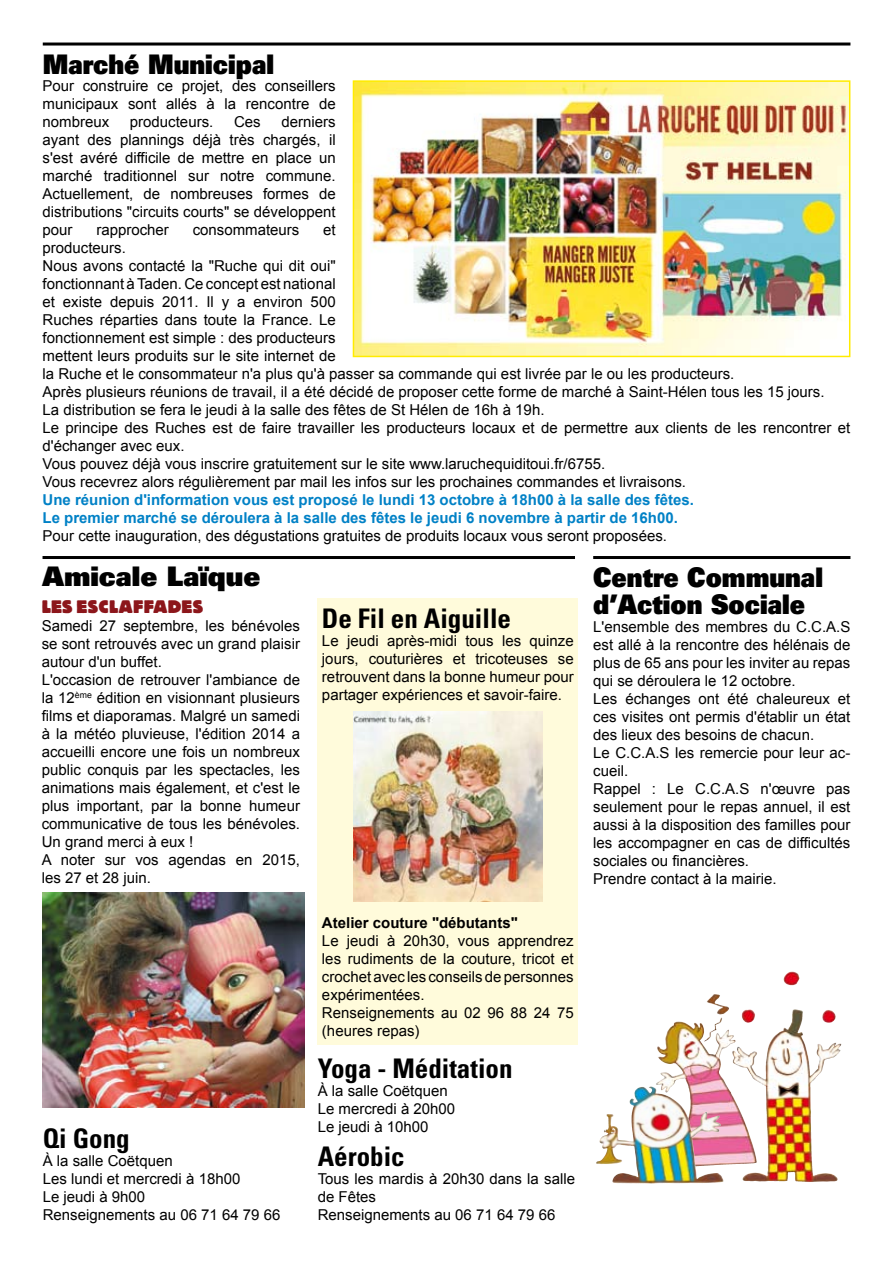
<style>
.page{position:relative;width:893px;height:1263px;background:#fff}
.page>*{position:absolute;margin:0;border:0;box-sizing:border-box;transform-origin:0 0}
.t1{font:900 27px/27px "Univers";color:#000;scale:.9 1}
.t2{font:700 condensed 27px "Univers";color:#000}
.t3{font:900 27px "Univers";color:#000}
.t4{font:800 18px "Block BE";letter-spacing:.02em;color:#8c161b}
.t5{font:15px/18px "Arial";color:#000}
.t6{font:700 15px/18px "Arial";color:#0081c6}
.t7{font:700 15px "Arial";color:#000}
</style>
<div class="page">
<hr style="left:593px;top:556px;width:257px;height:3px;background:#000">
<hr style="left:43px;top:556px;width:532px;height:3px;background:#000">
<div style="left:318px;top:598px;width:260px;height:447px;background:#fffbdb"></div>
<img style="left:353px;top:711px;width:189px;height:191px">
<hr style="left:43px;top:43px;width:807px;height:3px;background:#000">
<img style="left:356px;top:83px;width:491px;height:271px">
<div style="left:353px;top:80px;width:497px;height:277px;border:2px solid #ffec00"></div>
<img style="left:670px;top:1082px;width:72px;height:85px">
<img style="left:742px;top:1044px;width:99px;height:138px">
<img style="left:612px;top:1173px;width:111px;height:11px">
<img style="left:43px;top:893px;width:261px;height:215px">
<h1 class="t1" style="left:43px;top:50px;width:258px">Marché Municipal</h1>
<p class="t5" style="left:43px;top:77px;width:295px;text-align:justify">Pour construire ce projet, des conseillers municipaux sont allés à la rencontre de nombreux</p>
<p class="t5" style="left:130px;top:113px;width:85px">producteurs.</p>
<p class="t5" style="left:234px;top:113px;width:28px">Ces</p>
<p class="t5" style="left:43px;top:113px;width:295px;text-align:justify;text-indent:239px">derniers ayant des plannings déjà très chargés, il s'est avéré difficile de mettre en place un marché traditionnel sur notre commune.<br>Actuellement, de nombreuses formes de distributions "circuits courts" se développent pour</p>
<p class="t5" style="left:96px;top:221px;width:74px">rapprocher</p>
<p class="t5" style="left:193px;top:221px;width:108px">consommateurs</p>
<p class="t5" style="left:323px;top:221px;width:14px">et</p>
<p class="t5" style="left:43px;top:239px;width:809px">producteurs.<br>Nous avons contacté la "Ruche qui dit oui"<br>fonctionnant à Taden. Ce concept est national<br>et existe depuis 2011. Il y a environ 500<br>Ruches réparties dans toute la France. Le<br>fonctionnement est simple : des producteurs<br>mettent leurs produits sur le site internet de<br>la Ruche et le consommateur n'a plus qu'à passer sa commande qui est livrée par le ou les producteurs.<br>Après plusieurs réunions de travail, il a été décidé de proposer cette forme de marché à Saint-Hélen tous les 15 jours.<br>La distribution se fera le jeudi à la salle des fêtes de St Hélen de 16h à 19h.<br>Le principe des Ruches est de faire travailler les producteurs locaux et de permettre aux clients de les rencontrer et d'échanger avec eux.<br>Vous pouvez déjà vous inscrire gratuitement sur le site www.laruchequiditoui.fr/6755.<br>Vous recevrez alors régulièrement par mail les infos sur les prochaines commandes et livraisons.</p>
<p class="t6" style="left:43px;top:491px;width:653px">Une réunion d'information vous est proposé le lundi 13 octobre à 18h00 à la salle des fêtes.<br>Le premier marché se déroulera à la salle des fêtes le jeudi 6 novembre à partir de 16h00.</p>
<p class="t5" style="left:43px;top:527px;width:626px">Pour cette inauguration, des dégustations gratuites de produits locaux vous seront proposées.</p>
<h1 class="t3" style="left:43px;top:559px;width:219px">Amicale Laïque</h1>
<p class="t4" style="left:42px;top:597px;width:163px">LES ESCLAFFADES</p>
<p class="t5" style="left:42px;top:617px;width:260px">Samedi 27 septembre, les bénévoles se sont retrouvés avec un grand plaisir autour d'un buffet.<br>L'occasion de retrouver l'ambiance de la 12<sup>ème</sup> édition en visionnant plusieurs films et diaporamas. Malgré un samedi à la météo pluvieuse, l'édition 2014 a accueilli encore une fois un nombreux public conquis par les spectacles, les animations mais également, et c'est le plus important, par la bonne humeur communicative de tous les bénévoles.<br>Un grand merci à eux !<br>A noter sur vos agendas en 2015, les 27 et 28 juin.</p>
<h1 class="t2" style="left:43px;top:1122px;width:88px">Qi Gong</h1>
<p class="t5" style="left:43px;top:1152px;width:239px">À la salle Coëtquen<br>Les lundi et mercredi à 18h00<br>Le jeudi à 9h00<br>Renseignements au 06 71 64 79 66</p>
<h1 class="t2" style="left:322px;top:601px;width:190px">De Fil en Aiguille</h1>
<p class="t5" style="left:322px;top:631px;width:253px;text-align:justify">Le jeudi après-midi tous les quinze jours, couturières et tricoteuses se retrouvent dans la bonne humeur pour partager expériences et savoir-faire.</p>
<p class="t7" style="left:322px;top:913px;width:197px">Atelier couture "débutants"</p>
<p class="t5" style="left:322px;top:932px;width:253px">Le jeudi à 20h30, vous apprendrez les rudiments de la couture, tricot et crochet avec les conseils de personnes expérimentées.<br>Renseignements au 02 96 88 24 75 (heures repas)</p>
<h1 class="t2" style="left:318px;top:1052px;width:196px">Yoga - Méditation</h1>
<p class="t5" style="left:318px;top:1082px;width:139px">À la salle Coëtquen<br>Le mercredi à 20h00<br>Le jeudi à 10h00</p>
<h1 class="t2" style="left:318px;top:1140px;width:88px">Aérobic</h1>
<p class="t5" style="left:318px;top:1170px;width:259px">Tous les mardis à 20h30 dans la salle de Fêtes<br>Renseignements au 06 71 64 79 66</p>
<h1 class="t1" style="left:593px;top:563px;width:257px">Centre Communal d’Action Sociale</h1>
<p class="t5" style="left:593px;top:618px;width:259px">L'ensemble des membres du C.C.A.S est allé à la rencontre des hélénais de plus de 65 ans pour les inviter au repas qui se déroulera le 12 octobre.<br>Les échanges ont été chaleureux et ces visites ont permis d'établir un état des lieux des besoins de chacun.<br>Le C.C.A.S les remercie pour leur ac&shy;cueil.<br>Rappel : Le C.C.A.S n'œuvre pas seulement pour le repas annuel, il est aussi à la disposition des familles pour les accompagner en cas de difficultés sociales ou financières.<br>Prendre contact à la mairie.</p>
</div>
